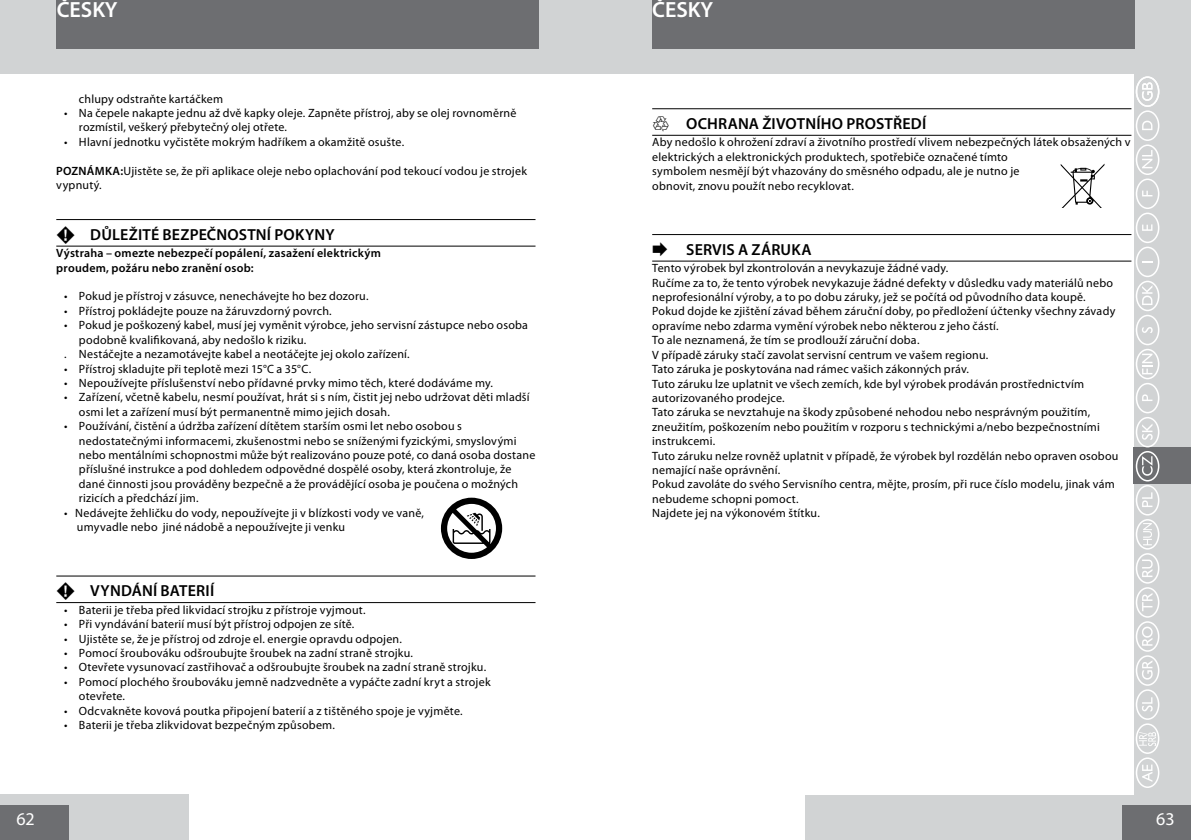
<style>
.page{position:relative;width:1191px;height:840px;background:#fff}
.page>*{position:absolute;margin:0;border:0;box-sizing:border-box;transform-origin:0 0}
.t1{font:600 22px "Myriad Pro";color:#fff}
.t2{font:18px "Myriad Pro";color:#fff}
.t3{font:600 16px "Myriad Pro";letter-spacing:.01em;color:#000}
.t4{font:12px/14.4px "Myriad Pro";letter-spacing:.02em;color:#000}
.t5{font:600 12px/14.4px "Myriad Pro";letter-spacing:.02em;color:#000}
.s1{font-weight:600}
.s2{font-family:"Myriad Points";font-weight:400}
</style>
<div class="page">
<div style="left:0;top:0;width:595px;height:74px;background:#d1d3d4"></div>
<div style="left:0;top:794px;width:188px;height:45px;background:#d1d3d4"></div>
<div style="left:805px;top:794px;width:386px;height:45px;background:#d1d3d4"></div>
<div style="left:1123px;top:805px;width:68px;height:34px;background:#6d6e71"></div>
<div style="left:0;top:805px;width:68px;height:34px;background:#6d6e71"></div>
<div style="left:595px;top:0;width:596px;height:74px;background:#d1d3d4"></div>
<div style="left:652px;top:0;width:482px;height:48px;background:#6d6e71"></div>
<div style="left:57px;top:0;width:482px;height:49px;background:#6d6e71"></div>
<div style="left:1134px;top:60px;width:57px;height:741px;background:#d1d3d4"></div>
<hr style="left:56px;top:219px;width:479px;height:1px;background:#000">
<hr style="left:56px;top:245px;width:479px;height:1px;background:#000">
<hr style="left:56px;top:575px;width:479px;height:1px;background:#000">
<hr style="left:56px;top:601px;width:479px;height:1px;background:#000">
<svg style="left:441px;top:497px;width:61px;height:61px"></svg>
<hr style="left:652px;top:108px;width:479px;height:1px;background:#000">
<hr style="left:652px;top:135px;width:479px;height:1px;background:#000">
<hr style="left:652px;top:234px;width:479px;height:1px;background:#000">
<hr style="left:652px;top:260px;width:479px;height:1px;background:#000">
<svg style="left:1060px;top:164px;width:44px;height:44px"></svg>
<div style="left:1132px;top:447px;width:59px;height:36px;background:#6d6e71"></div>
<div style="left:1135px;top:110px;width:24px;height:31px;border:2px solid #fff;border-radius:50%"></div>
<svg style="left:1142px;top:121px;width:10px;height:9px"></svg>
<div style="left:1135px;top:144px;width:24px;height:31px;border:2px solid #fff;border-radius:50%"></div>
<svg style="left:1142px;top:150px;width:10px;height:18px"></svg>
<div style="left:1135px;top:178px;width:24px;height:31px;border:2px solid #fff;border-radius:50%"></div>
<svg style="left:1142px;top:190px;width:10px;height:6px"></svg>
<div style="left:1135px;top:212px;width:24px;height:31px;border:2px solid #fff;border-radius:50%"></div>
<svg style="left:1142px;top:224px;width:10px;height:7px"></svg>
<div style="left:1135px;top:246px;width:24px;height:31px;border:2px solid #fff;border-radius:50%"></div>
<div style="left:1135px;top:280px;width:24px;height:31px;border:2px solid #fff;border-radius:50%"></div>
<svg style="left:1142px;top:286px;width:10px;height:19px"></svg>
<div style="left:1135px;top:314px;width:24px;height:31px;border:2px solid #fff;border-radius:50%"></div>
<svg style="left:1142px;top:327px;width:10px;height:6px"></svg>
<div style="left:1135px;top:348px;width:24px;height:31px;border:2px solid #fff;border-radius:50%"></div>
<svg style="left:1142px;top:353px;width:10px;height:21px"></svg>
<div style="left:1135px;top:382px;width:24px;height:31px;border:2px solid #fff;border-radius:50%"></div>
<svg style="left:1142px;top:394px;width:10px;height:7px"></svg>
<div style="left:1135px;top:416px;width:24px;height:31px;border:2px solid #fff;border-radius:50%"></div>
<svg style="left:1142px;top:424px;width:10px;height:15px"></svg>
<div style="left:1135px;top:450px;width:24px;height:31px;border:2px solid #fff;border-radius:50%"></div>
<svg style="left:1142px;top:456px;width:10px;height:19px"></svg>
<div style="left:1135px;top:484px;width:24px;height:31px;border:2px solid #fff;border-radius:50%"></div>
<svg style="left:1142px;top:492px;width:10px;height:15px"></svg>
<div style="left:1135px;top:518px;width:24px;height:31px;border:2px solid #fff;border-radius:50%"></div>
<svg style="left:1143px;top:523px;width:9px;height:22px"></svg>
<div style="left:1135px;top:553px;width:24px;height:30px;border:2px solid #fff;border-radius:50%"></div>
<svg style="left:1142px;top:559px;width:10px;height:17px"></svg>
<div style="left:1135px;top:587px;width:24px;height:30px;border:2px solid #fff;border-radius:50%"></div>
<svg style="left:1142px;top:593px;width:10px;height:18px"></svg>
<div style="left:1135px;top:621px;width:24px;height:30px;border:2px solid #fff;border-radius:50%"></div>
<svg style="left:1142px;top:626px;width:10px;height:19px"></svg>
<div style="left:1135px;top:655px;width:24px;height:30px;border:2px solid #fff;border-radius:50%"></div>
<svg style="left:1142px;top:661px;width:10px;height:18px"></svg>
<div style="left:1135px;top:689px;width:24px;height:30px;border:2px solid #fff;border-radius:50%"></div>
<svg style="left:1142px;top:697px;width:10px;height:14px"></svg>
<div style="left:1135px;top:757px;width:24px;height:30px;border:2px solid #fff;border-radius:50%"></div>
<svg style="left:1142px;top:764px;width:10px;height:17px"></svg>
<div style="left:1135px;top:723px;width:24px;height:30px;border:2px solid #fff;border-radius:50%"></div>
<svg style="left:1139px;top:731px;width:17px;height:14px"></svg>
<div style="left:1135px;top:76px;width:24px;height:31px;border:2px solid #fff;border-radius:50%"></div>
<svg style="left:1142px;top:82px;width:10px;height:19px"></svg>
<h1 class="t1" style="left:57px;top:-3px;width:62px">ČESKY</h1>
<p class="t4" style="left:79px;top:91px;width:145px">chlupy odstraňte kartáčkem</p>
<p class="t4" style="left:79px;top:105px;width:439px;text-indent:-15px">• Na čepele nakapte jednu až dvě kapky oleje. Zapněte přístroj, aby se olej rovnoměrně rozmístil, veškerý přebytečný olej otřete.</p>
<p class="t4" style="left:64px;top:134px;width:341px">• Hlavní jednotku vyčistěte mokrým hadříkem a okamžitě osušte.</p>
<p class="t4" style="left:56px;top:163px;width:472px"><span class="s1">POZNÁMKA:</span>Ujistěte se, že při aplikace oleje nebo oplachování pod tekoucí vodou je strojek vypnutý.</p>
<h3 class="t3" style="left:56px;top:225px;width:280px"><span class="s2">F</span> DŮLEŽITÉ BEZPEČNOSTNÍ POKYNY</h3>
<p class="t5" style="left:56px;top:246px;width:326px">Výstraha – omezte nebezpečí popálení, zasažení elektrickým proudem, požáru nebo zranění osob:</p>
<p class="t4" style="left:64px;top:289px;width:306px">• Pokud je přístroj v zásuvce, nenechávejte ho bez dozoru.</p>
<p class="t4" style="left:64px;top:303px;width:269px">• Přístroj pokládejte pouze na žáruvzdorný povrch.</p>
<p class="t4" style="left:64px;top:317px;width:465px">• Pokud je poškozený kabel, musí jej vyměnit výrobce, jeho servisní zástupce nebo osoba</p>
<p class="t4" style="left:79px;top:332px;width:229px">podobně kvalifikovaná, aby nedošlo k riziku.</p>
<p class="t4" style="left:64px;top:346px;width:347px">. Nestáčejte a nezamotávejte kabel a neotáčejte jej okolo zařízení.</p>
<p class="t4" style="left:64px;top:361px;width:248px">• Přístroj skladujte při teplotě mezi 15°C a 35°C.</p>
<p class="t4" style="left:64px;top:375px;width:430px">• Nepoužívejte příslušenství nebo přídavné prvky mimo těch, které dodáváme my.</p>
<p class="t4" style="left:79px;top:389px;width:452px;text-indent:-15px">• Zařízení, včetně kabelu, nesmí používat, hrát si s ním, čistit jej nebo udržovat děti mladší osmi let a zařízení musí být permanentně mimo jejich dosah.</p>
<p class="t4" style="left:79px;top:418px;width:458px;text-indent:-15px">• Používání, čistění a údržba zařízení dítětem starším osmi let nebo osobou s nedostatečnými informacemi, zkušenostmi nebo se sníženými fyzickými, smyslovými nebo mentálními schopnostmi může být realizováno pouze poté, co daná osoba dostane příslušné instrukce a pod dohledem odpovědné dospělé osoby, která zkontroluje, že dané činnosti jsou prováděny bezpečně a že provádějící osoba je poučena o možných rizicích a předchází jim.</p>
<p class="t4" style="left:77px;top:505px;width:348px;text-indent:-13px">• Nedávejte žehličku do vody, nepoužívejte ji v blízkosti vody ve vaně, umyvadle nebo jiné nádobě a nepoužívejte ji venku</p>
<h3 class="t3" style="left:56px;top:582px;width:159px"><span class="s2">F</span> VYNDÁNÍ BATERIÍ</h3>
<p class="t4" style="left:64px;top:602px;width:303px">• Baterii je třeba před likvidací strojku z přístroje vyjmout.</p>
<p class="t4" style="left:64px;top:616px;width:291px">• Při vyndávání baterií musí být přístroj odpojen ze sítě.</p>
<p class="t4" style="left:64px;top:630px;width:339px">• Ujistěte se, že je přístroj od zdroje el. energie opravdu odpojen.</p>
<p class="t4" style="left:64px;top:645px;width:350px">• Pomocí šroubováku odšroubujte šroubek na zadní straně strojku.</p>
<p class="t4" style="left:64px;top:659px;width:423px">• Otevřete vysunovací zastřihovač a odšroubujte šroubek na zadní straně strojku.</p>
<p class="t4" style="left:79px;top:674px;width:413px;text-indent:-15px">• Pomocí plochého šroubováku jemně nadzvedněte a vypáčte zadní kryt a strojek otevřete.</p>
<p class="t4" style="left:64px;top:702px;width:400px">• Odcvakněte kovová poutka připojení baterií a z tištěného spoje je vyjměte.</p>
<p class="t4" style="left:64px;top:717px;width:272px">• Baterii je třeba zlikvidovat bezpečným způsobem.</p>
<h1 class="t1" style="left:652px;top:-3px;width:62px">ČESKY</h1>
<h3 class="t3" style="left:652px;top:115px;width:276px"><span class="s2">H</span> OCHRANA ŽIVOTNÍHO PROSTŘEDÍ</h3>
<p class="t4" style="left:652px;top:135px;width:480px">Aby nedošlo k ohrožení zdraví a životního prostředí vlivem nebezpečných látek obsažených v elektrických a elektronických produktech, spotřebiče označené tímto<br>symbolem nesmějí být vhazovány do směsného odpadu, ale je nutno je<br>obnovit, znovu použít nebo recyklovat.</p>
<h3 class="t3" style="left:652px;top:240px;width:161px"><span class="s2">E</span> SERVIS A ZÁRUKA</h3>
<p class="t4" style="left:652px;top:260px;width:468px">Tento výrobek byl zkontrolován a nevykazuje žádné vady.<br>Ručíme za to, že tento výrobek nevykazuje žádné defekty v důsledku vady materiálů nebo neprofesionální výroby, a to po dobu záruky, jež se počítá od původního data koupě.<br>Pokud dojde ke zjištění závad během záruční doby, po předložení účtenky všechny závady opravíme nebo zdarma vymění výrobek nebo některou z jeho částí.<br>To ale neznamená, že tím se prodlouží záruční doba.<br>V případě záruky stačí zavolat servisní centrum ve vašem regionu.<br>Tato záruka je poskytována nad rámec vašich zákonných práv.<br>Tuto záruku lze uplatnit ve všech zemích, kde byl výrobek prodáván prostřednictvím autorizovaného prodejce.<br>Tato záruka se nevztahuje na škody způsobené nehodou nebo nesprávným použitím, zneužitím, poškozením nebo použitím v rozporu s technickými a/nebo bezpečnostními instrukcemi.<br>Tuto záruku nelze rovněž uplatnit v případě, že výrobek byl rozdělán nebo opraven osobou nemající naše oprávnění.<br>Pokud zavoláte do svého Servisního centra, mějte, prosím, při ruce číslo modelu, jinak vám nebudeme schopni pomoct.<br>Najdete jej na výkonovém štítku.</p>
<h2 class="t2" style="left:16px;top:809px;width:20px">62</h2>
<h2 class="t2" style="left:1156px;top:809px;width:20px">63</h2>
</div>
